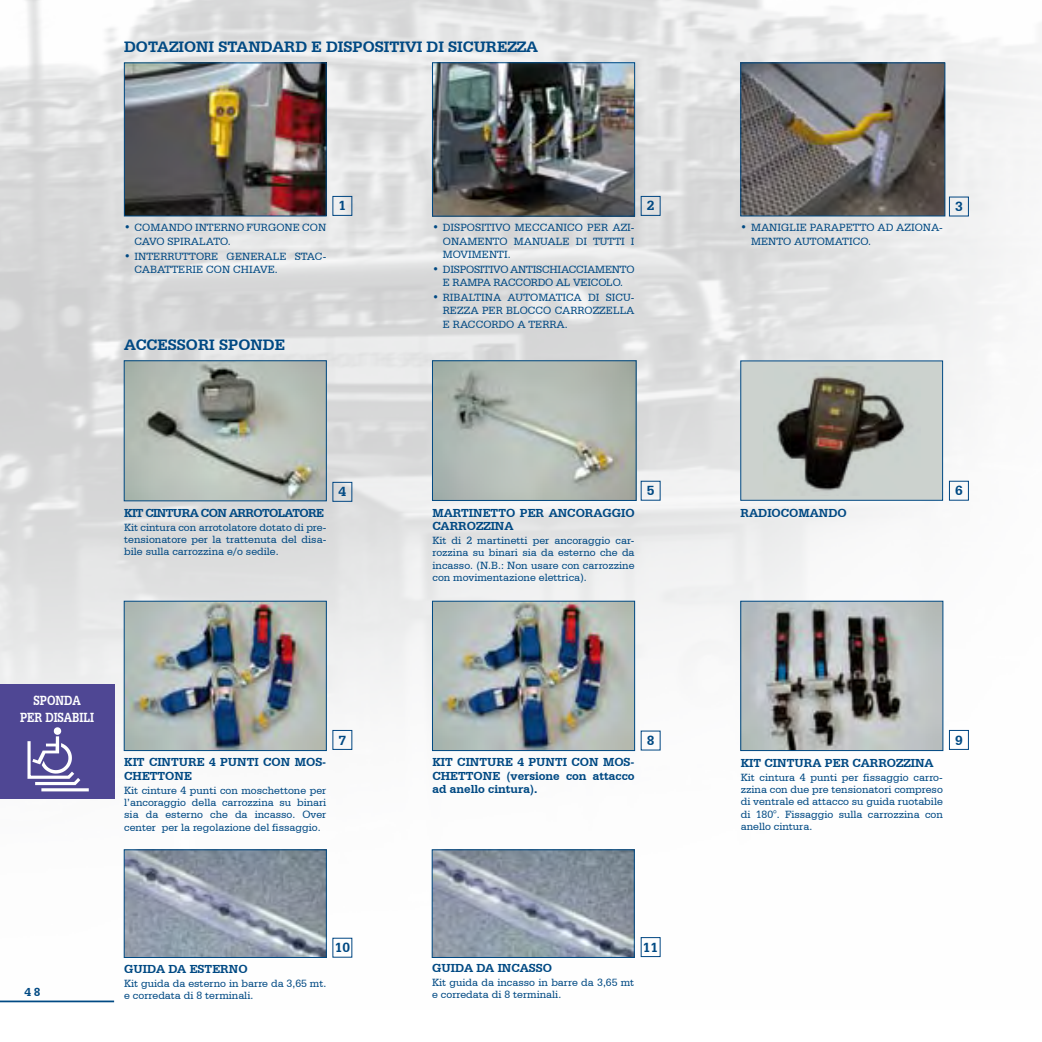
<style>
.page{position:relative;width:1042px;height:1042px;background:#fff}
.page>*{position:absolute;margin:0;border:0;box-sizing:border-box;transform-origin:0 0}
.t1{font:700 15.92px "Serifa BT";color:#004983}
.t2{font:700 14px/17.5px "Serifa BT";color:#fff;text-align:center;scale:.8 1}
.t3{font:700 14px "Serifa BT";color:#004983}
.t4{font:700 12.25px/13.5px "Serifa BT";color:#004983}
.t5{font:700 12.25px "Serifa BT";letter-spacing:-.05em;color:#004983}
.t6{font:11.03px/12.2px "Serifa BT";color:#004983;text-align:justify}
.t7{font:11.03px/13.3px "Serifa BT";letter-spacing:-.02em;color:#004983;text-align:center}
</style>
<div class="page">
<img style="left:0;top:0;width:1042px;height:1003px">
<div style="left:0;top:685px;width:114px;height:114px;background:#4f4794"></div>
<hr style="left:0;top:1000px;width:114px;height:2px;background:#004983">
<svg style="left:27px;top:727px;width:62px;height:65px"></svg>
<img style="left:126px;top:65px;width:198px;height:149px">
<div style="left:124px;top:63px;width:202px;height:153px;border:1px solid #004983"></div>
<img style="left:126px;top:851px;width:198px;height:104px">
<div style="left:124px;top:849px;width:202px;height:108px;border:1px solid #004983"></div>
<img style="left:434px;top:363px;width:200px;height:135px">
<img style="left:126px;top:363px;width:198px;height:136px">
<img style="left:126px;top:603px;width:198px;height:146px">
<div style="left:124px;top:601px;width:202px;height:150px;border:1px solid #004983"></div>
<img style="left:742px;top:603px;width:199px;height:146px">
<div style="left:740px;top:601px;width:203px;height:150px;border:1px solid #004983"></div>
<img style="left:434px;top:603px;width:199px;height:146px">
<div style="left:432px;top:601px;width:203px;height:150px;border:1px solid #004983"></div>
<img style="left:434px;top:851px;width:198px;height:104px">
<div style="left:432px;top:849px;width:202px;height:108px;border:1px solid #004983"></div>
<img style="left:434px;top:65px;width:199px;height:149px">
<div style="left:432px;top:63px;width:203px;height:153px;border:1px solid #004983"></div>
<img style="left:742px;top:65px;width:201px;height:149px">
<div style="left:740px;top:63px;width:205px;height:153px;border:1px solid #004983"></div>
<div style="left:740px;top:361px;width:203px;height:139px;background:#ccd2ce;border:1px solid #004983"></div>
<img style="left:776px;top:374px;width:130px;height:117px">
<div style="left:332px;top:196px;width:20px;height:20px;border:1px solid #004682"></div>
<div style="left:332px;top:482px;width:20px;height:20px;border:1px solid #004682"></div>
<div style="left:332px;top:730px;width:20px;height:20px;border:1px solid #004682"></div>
<div style="left:641px;top:196px;width:19px;height:20px;border:1px solid #004682"></div>
<div style="left:641px;top:937px;width:19px;height:20px;border:1px solid #004682"></div>
<div style="left:949px;top:197px;width:20px;height:19px;border:1px solid #004682"></div>
<div style="left:949px;top:481px;width:20px;height:20px;border:1px solid #004682"></div>
<div style="left:949px;top:730px;width:20px;height:20px;border:1px solid #004682"></div>
<h1 class="t1" style="left:124px;top:37px;width:415px">DOTAZIONI STANDARD E DISPOSITIVI DI SICUREZZA</h1>
<p class="t6" style="left:135px;top:221px;width:193px;line-height:13.3px;text-indent:-10px">• COMANDO INTERNO FURGONE CON<br>CAVO SPIRALATO.</p>
<p class="t6" style="left:135px;top:249px;width:193px;line-height:13.3px;text-indent:-10px">• INTERRUTTORE GENERALE STAC-<br>CABATTERIE CON CHIAVE.</p>
<p class="t3" style="left:338px;top:197px;width:9px">1</p>
<h1 class="t1" style="left:124px;top:335px;width:162px">ACCESSORI SPONDE</h1>
<p class="t5" style="left:124px;top:505px;width:201px">KIT CINTURA CON ARROTOLATORE</p>
<p class="t6" style="left:124px;top:521px;width:204px">Kit cintura con arrotolatore dotato di pre&shy;tensionatore per la trattenuta del disa&shy;bile sulla carrozzina e/o sedile.</p>
<p class="t3" style="left:338px;top:483px;width:9px">4</p>
<p class="t2" style="left:20px;top:691px;width:94px">SPONDA<br>PER DISABILI</p>
<p class="t4" style="left:124px;top:755px;width:204px">KIT CINTURE 4 PUNTI CON MOS-<br>CHETTONE</p>
<p class="t6" style="left:124px;top:784px;width:204px">Kit cinture 4 punti con moschettone per l’ancoraggio della carrozzina su binari sia da esterno che da incasso. Over center per la regolazione del fissaggio.</p>
<p class="t3" style="left:338px;top:731px;width:9px">7</p>
<p class="t4" style="left:25px;top:984px;width:18px">48</p>
<p class="t4" style="left:124px;top:961px;width:125px">GUIDA DA ESTERNO</p>
<p class="t6" style="left:124px;top:976px;width:204px">Kit guida da esterno in barre da 3,65 mt. e corredata di 8 terminali.</p>
<p class="t3" style="left:335px;top:939px;width:17px">10</p>
<p class="t6" style="left:443px;top:221px;width:193px;line-height:13.3px;text-indent:-10px">• DISPOSITIVO MECCANICO PER AZI-ONAMENTO MANUALE DI TUTTI I MOVIMENTI.</p>
<p class="t7" style="left:432px;top:262px;width:204px">• DISPOSITIVO ANTISCHIACCIAMENTO<br>E RAMPA RACCORDO AL VEICOLO.</p>
<p class="t6" style="left:443px;top:291px;width:193px;line-height:13.3px;text-indent:-10px">• RIBALTINA AUTOMATICA DI SICU-REZZA PER BLOCCO CARROZZELLA E RACCORDO A TERRA.</p>
<p class="t3" style="left:647px;top:197px;width:9px">2</p>
<p class="t4" style="left:432px;top:505px;width:204px">MARTINETTO PER ANCORAGGIO<br>CARROZZINA</p>
<p class="t6" style="left:432px;top:534px;width:204px">Kit di 2 martinetti per ancoraggio car&shy;rozzina su binari sia da esterno che da incasso. (N.B.: Non usare con carrozzine con movimentazione elettrica).</p>
<p class="t3" style="left:647px;top:482px;width:9px">5</p>
<p class="t4" style="left:432px;top:755px;width:204px;text-align:justify">KIT CINTURE 4 PUNTI CON MOS-CHETTONE (versione con attacco ad anello cintura).</p>
<p class="t3" style="left:647px;top:732px;width:9px">8</p>
<p class="t4" style="left:432px;top:960px;width:121px">GUIDA DA INCASSO</p>
<p class="t6" style="left:432px;top:976px;width:204px">Kit guida da incasso in barre da 3,65 mt e corredata di 8 terminali.</p>
<p class="t3" style="left:643px;top:938px;width:17px">11</p>
<p class="t6" style="left:751px;top:221px;width:193px;line-height:13.3px;text-indent:-10px">• MANIGLIE PARAPETTO AD AZIONA-<br>MENTO AUTOMATICO.</p>
<p class="t3" style="left:955px;top:198px;width:9px">3</p>
<p class="t4" style="left:740px;top:505px;width:108px">RADIOCOMANDO</p>
<p class="t3" style="left:955px;top:482px;width:9px">6</p>
<p class="t4" style="left:741px;top:756px;width:194px">KIT CINTURA PER CARROZZINA</p>
<p class="t6" style="left:741px;top:771px;width:204px">Kit cintura 4 punti per fissaggio carro&shy;zzina con due pre tensionatori compreso di ventrale ed attacco su guida ruotabile di 180°. Fissaggio sulla carrozzina con anello cintura.</p>
<p class="t3" style="left:955px;top:731px;width:9px">9</p>
</div>
